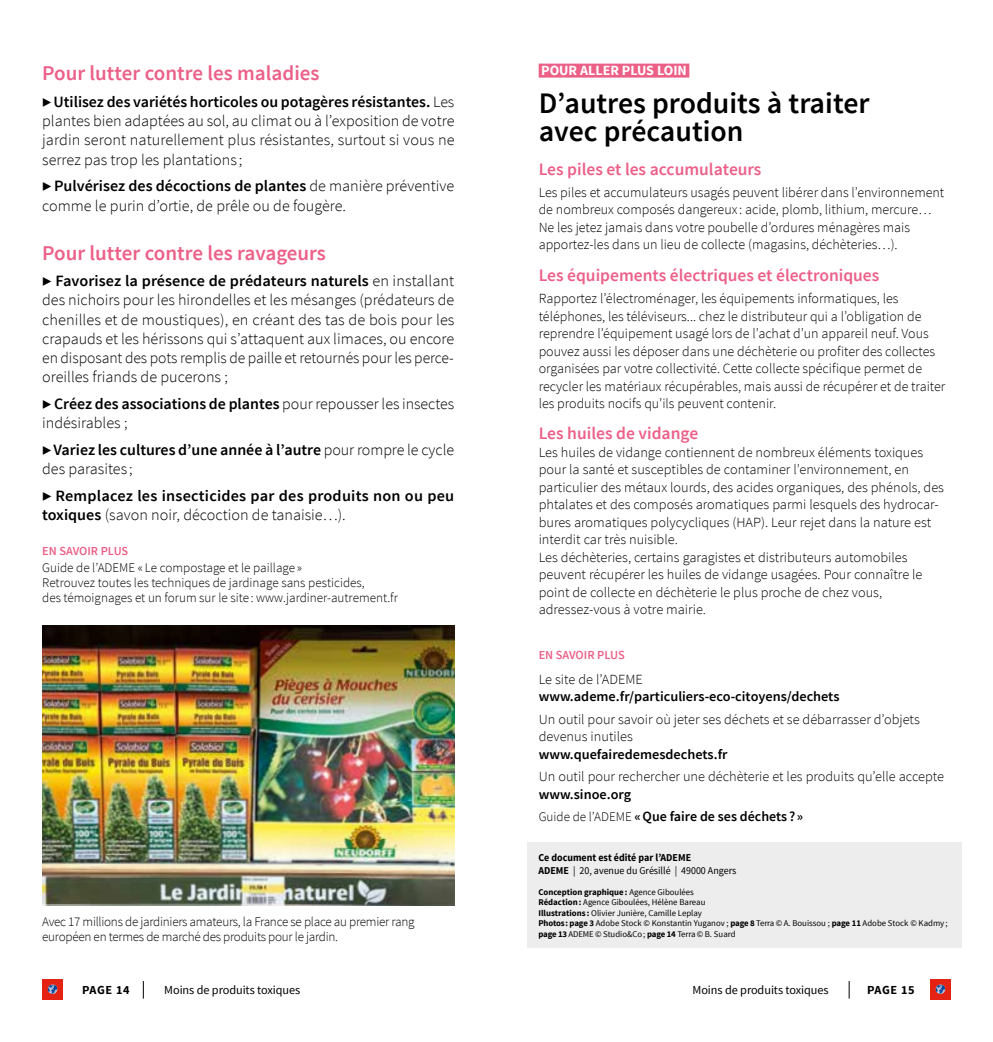
<style>
.page{position:relative;width:993px;height:1042px;background:#fff}
.page>*{position:absolute;margin:0;border:0;box-sizing:border-box;transform-origin:0 0}
.t1{font:600 29.75px/28px "Source Sans Pro";color:#000}
.t2{font:600 21px "Source Sans Pro";color:#ec6088}
.t3{font:600 17.5px "Source Sans Pro";color:#ec6088}
.t4{font:300 15.75px/19.2px "Source Sans Pro";color:#000;text-align:justify}
.t5{font:600 15.75px/19.2px "Source Sans Pro";letter-spacing:.01em;color:#000}
.t6{font:300 14px/17.5px "Source Sans Pro";color:#000}
.t7{font:600 14px/22.4px "Source Sans Pro";color:#000}
.t8{font:700 14px "Source Sans Pro";color:#fff}
.t9{font:300 13.12px/14.9px "Source Sans Pro";letter-spacing:-.01em;color:#000}
.t10{font:12.25px "Source Sans Pro";letter-spacing:-.005em;color:#000}
.t11{font:600 12.25px "Source Sans Pro";color:#ec6088}
.t12{font:700 12.25px "Source Sans Pro";letter-spacing:.045em;color:#000}
.t13{font:700 10.5px/12.6px "Source Sans Pro";color:#000;scale:.95 1}
.t14{font:8.75px/10.5px "Source Sans Pro";color:#000}
.s1{font-weight:600}
.s2{font-weight:300}
.s3{font-weight:300;font-size:13.12px}
.s4{font-weight:400}
.s5{font-weight:700}
</style>
<div class="page">
<svg style="left:143px;top:981px;width:1px;height:17px"></svg>
<div style="left:42px;top:979px;width:21px;height:21px;background:#e42313"></div>
<svg style="left:48px;top:984px;width:9px;height:10px"></svg>
<svg style="left:848px;top:981px;width:1px;height:17px"></svg>
<div style="left:929px;top:979px;width:21px;height:21px;background:#e42313"></div>
<svg style="left:935px;top:984px;width:9px;height:10px"></svg>
<div style="left:527px;top:842px;width:434px;height:105px;background:#ededed"></div>
<div style="left:538px;top:64px;width:151px;height:14px;background:#ec6088"></div>
<img style="left:42px;top:625px;width:412px;height:280px">
<h2 class="t2" style="left:42px;top:60px;width:279px">Pour lutter contre les maladies</h2>
<p class="t4" style="left:42px;top:92px;width:414px"><span class="s1">▶ Utilisez des variétés horticoles ou potagères résistantes.</span> Les plantes bien adaptées au sol, au climat ou à l’exposition de votre jardin seront naturellement plus résistantes, surtout si vous ne serrez pas trop les plantations ;</p>
<p class="t4" style="left:42px;top:177px;width:413px"><span class="s1">▶ Pulvérisez des décoctions de plantes</span> de manière préventive comme le purin d’ortie, de prêle ou de fougère.</p>
<h2 class="t2" style="left:42px;top:239px;width:285px">Pour lutter contre les ravageurs</h2>
<p class="t4" style="left:42px;top:271px;width:413px"><span class="s1">▶ Favorisez la présence de prédateurs naturels</span> en installant des nichoirs pour les hirondelles et les mésanges (prédateurs de chenilles et de moustiques), en créant des tas de bois pour les crapauds et les hérissons qui s’attaquent aux limaces, ou encore en disposant des pots remplis de paille et retournés pour les perce&shy;oreilles friands de pucerons ;</p>
<p class="t4" style="left:42px;top:394px;width:413px"><span class="s1">▶ Créez des associations de plantes</span> pour repousser les insectes indésirables ;</p>
<p class="t5" style="left:42px;top:441px;width:413px">▶ Variez les cultures d’une année à l’autre <span class="s2">pour rompre le cycle des parasites ;</span></p>
<p class="t5" style="left:42px;top:487px;width:413px">▶ Remplacez les insecticides par des produits non ou peu toxiques <span class="s2">(savon noir, décoction de tanaisie…).</span></p>
<p class="t11" style="left:42px;top:543px;width:88px">EN SAVOIR PLUS</p>
<p class="t9" style="left:42px;top:561px;width:357px">Guide de l’ADEME « Le compostage et le paillage »<br>Retrouvez toutes les techniques de jardinage sans pesticides,<br>des témoignages et un forum sur le site : www.jardiner-autrement.fr</p>
<p class="t9" style="left:42px;top:914px;width:373px">Avec 17 millions de jardiniers amateurs, la France se place au premier rang européen en termes de marché des produits pour le jardin.</p>
<p class="t8" style="left:541px;top:61px;width:147px">POUR ALLER PLUS LOIN</p>
<h1 class="t1" style="left:538px;top:90px;width:332px">D’autres produits à traiter avec précaution</h1>
<p class="t3" style="left:538px;top:158px;width:224px">Les piles et les accumulateurs</p>
<p class="t6" style="left:538px;top:184px;width:407px">Les piles et accumulateurs usagés peuvent libérer dans l’environnement de nombreux composés dangereux : acide, plomb, lithium, mercure… Ne les jetez jamais dans votre poubelle d’ordures ménagères mais apportez-les dans un lieu de collecte (magasins, déchèteries…).</p>
<p class="t3" style="left:538px;top:264px;width:342px">Les équipements électriques et électroniques</p>
<p class="t6" style="left:538px;top:290px;width:408px">Rapportez l’électroménager, les équipements informatiques, les téléphones, les téléviseurs... chez le distributeur qui a l’obligation de reprendre l’équipement usagé lors de l’achat d’un appareil neuf. Vous pouvez aussi les déposer dans une déchèterie ou profiter des collectes organisées par votre collectivité. Cette collecte spécifique permet de recycler les matériaux récupérables, mais aussi de récupérer et de traiter les produits nocifs qu’ils peuvent contenir.</p>
<p class="t3" style="left:538px;top:422px;width:161px">Les huiles de vidange</p>
<p class="t6" style="left:538px;top:443px;width:407px">Les huiles de vidange contiennent de nombreux éléments toxiques pour la santé et susceptibles de contaminer l’environnement, en particulier des métaux lourds, des acides organiques, des phénols, des phtalates et des composés aromatiques parmi lesquels des hydrocar&shy;bures aromatiques polycycliques (HAP). Leur rejet dans la nature est interdit car très nuisible.<br>Les déchèteries, certains garagistes et distributeurs automobiles peuvent récupérer les huiles de vidange usagées. Pour connaître le point de collecte en déchèterie le plus proche de chez vous, adressez-vous à votre mairie.</p>
<p class="t11" style="left:538px;top:647px;width:88px">EN SAVOIR PLUS</p>
<p class="t6" style="left:538px;top:670px;width:106px">Le site de l’ADEME</p>
<p class="t7" style="left:538px;top:686px;width:302px">www.ademe.fr/particuliers-eco-citoyens/dechets</p>
<p class="t6" style="left:538px;top:710px;width:382px">Un outil pour savoir où jeter ses déchets et se débarrasser d’objets devenus inutiles</p>
<p class="t7" style="left:538px;top:743px;width:190px">www.quefairedemesdechets.fr</p>
<p class="t6" style="left:538px;top:768px;width:407px">Un outil pour rechercher une déchèterie et les produits qu’elle accepte</p>
<p class="t7" style="left:538px;top:783px;width:266px">www.sinoe.org<br><span class="s3">Guide de l’ADEME</span> «Que faire de ses déchets ? »</p>
<p class="t13" style="left:538px;top:852px;width:210px">Ce document est édité par l’ADEME<br>ADEME <span class="s4">| 20, avenue du Grésillé | 49000 Angers</span></p>
<p class="t14" style="left:538px;top:887px;width:410px"><span class="s5">Conception graphique:</span> Agence Giboulées<br><span class="s5">Rédaction:</span> Agence Giboulées, Hélène Bareau<br><span class="s5">Illustrations :</span> Olivier Junière, Camille Leplay<br><span class="s5">Photos: page 3</span> Adobe Stock © Konstantin Yuganov ; <span class="s5">page 8</span> Terra © A. Bouissou ; <span class="s5">page 11</span> Adobe Stock © Kadmy ; <span class="s5">page 13</span> ADEME © Studio&amp;Co; <span class="s5">page 14</span> Terra © B. Suard</p>
<p class="t12" style="left:82px;top:981px;width:49px">PAGE 14</p>
<p class="t10" style="left:164px;top:982px;width:138px">Moins de produits toxiques</p>
<p class="t10" style="left:692px;top:982px;width:138px">Moins de produits toxiques</p>
<p class="t12" style="left:866px;top:981px;width:49px">PAGE 15</p>
</div>
